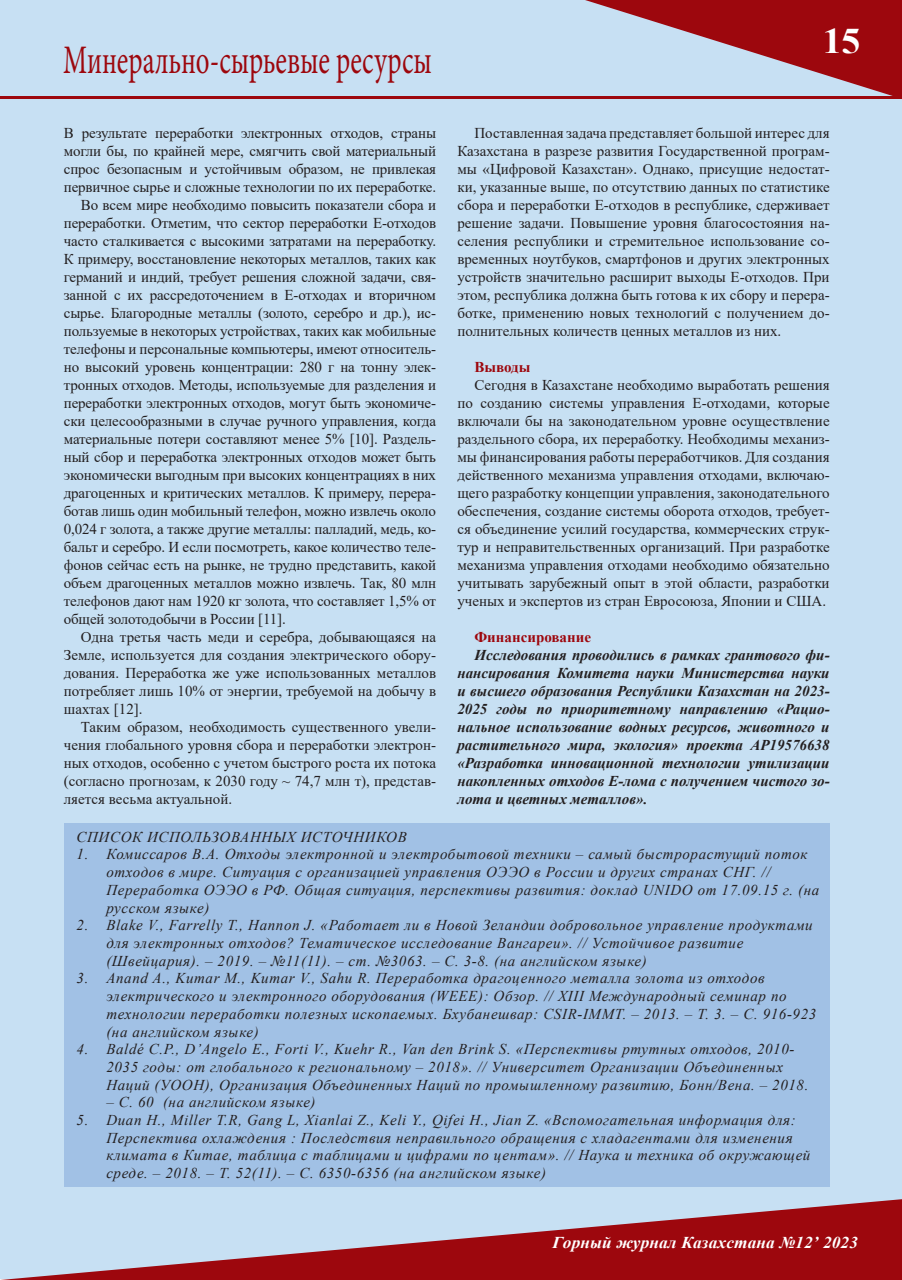
<style>
.page{position:relative;width:902px;height:1280px;background:#fff}
.page>*{position:absolute;margin:0;border:0;box-sizing:border-box;transform-origin:0 0}
.Рубрика{font:40.5px "Minion Pro";color:#9d070d;scale:.67 1}
.t1{font:700 36px "Times New Roman";color:#fff;scale:1.05 1}
.t2{font:italic 700 16.5px "Times New Roman";letter-spacing:.005em;color:#fff;scale:1.05 1}
.t3{font:15px/18px "Times New Roman";color:#231f20;text-align:justify}
.литература{font:italic 15px/17.7px "Times New Roman";letter-spacing:.04em;color:#231f20}
.t4{font:italic 700 15px/18px "Times New Roman";color:#231f20;text-align:justify}
.t5{font:700 15px "Times New Roman";color:#9d070d}
</style>
<div class="page">
<div style="left:1px;top:1px;width:900px;height:1278px;background:#c7e0f3"></div>
<svg style="left:585px;top:0;width:316px;height:96px"></svg>
<svg style="left:0;top:1199px;width:901px;height:81px"></svg>
<hr style="left:1px;top:96px;width:900px;height:3px;background:#9d070d">
<div style="left:64px;top:823px;width:765px;height:363px;background:#a1c1e5"></div>
<p class="Рубрика" style="left:63px;top:33px;width:552px">Минерально-сырьевые ресурсы</p>
<p class="t3" style="left:64px;top:123px;width:374px">В результате переработки электронных отходов, страны могли бы, по крайней мере, смягчить свой материальный спрос безопасным и устойчивым образом, не привлекая первичное сырье и сложные технологии по их переработке.</p>
<p class="t3" style="left:64px;top:195px;width:374px;text-indent:17px">Во всем мире необходимо повысить показатели сбора и переработки. Отметим, что сектор переработки Е-отходов часто сталкивается с высокими затратами на переработку.<br>К примеру, восстановление некоторых металлов, таких как германий и индий, требует решения сложной задачи, свя&shy;занной с их рассредоточением в Е-отходах и вторичном сырье. Благородные металлы (золото, серебро и др.), ис&shy;пользуемые в некоторых устройствах, таких как мобильные телефоны и персональные компьютеры, имеют относитель&shy;но высокий уровень концентрации: 280 г на тонну элек&shy;тронных отходов. Методы, используемые для разделения и переработки электронных отходов, могут быть экономиче&shy;ски целесообразными в случае ручного управления, когда материальные потери составляют менее 5% [10]. Раздель&shy;ный сбор и переработка электронных отходов может быть экономически выгодным при высоких концентрациях в них драгоценных и критических металлов. К примеру, перера&shy;ботав лишь один мобильный телефон, можно извлечь около 0,024 г золота, а также другие металлы: палладий, медь, ко&shy;бальт и серебро. И если посмотреть, какое количество теле&shy;фонов сейчас есть на рынке, не трудно представить, какой объем драгоценных металлов можно извлечь. Так, 80 млн телефонов дают нам 1920 кг золота, что составляет 1,5% от общей золотодобычи в России [11].</p>
<p class="t3" style="left:64px;top:627px;width:374px;text-indent:17px">Одна третья часть меди и серебра, добывающаяся на Земле, используется для создания электрического обору&shy;дования. Переработка же уже использованных металлов потребляет лишь 10% от энергии, требуемой на добычу в шахтах [12].</p>
<p class="t3" style="left:64px;top:717px;width:374px;text-indent:17px">Таким образом, необходимость существенного увели&shy;чения глобального уровня сбора и переработки электрон&shy;ных отходов, особенно с учетом быстрого роста их потока (согласно прогнозам, к 2030 году ~ 74,7 млн т), представ&shy;ляется весьма актуальной.</p>
<h2 class="t1" style="left:822px;top:15px;width:38px">15</h2>
<p class="t3" style="left:457px;top:123px;width:374px;text-indent:17px">Поставленная задача представляет большой интерес для Казахстана в разрезе развития Государственной програм&shy;мы «Цифровой Казахстан». Однако, присущие недостат&shy;ки, указанные выше, по отсутствию данных по статистике сбора и переработки Е-отходов в республике, сдерживает решение задачи. Повышение уровня благосостояния на&shy;селения республики и стремительное использование со&shy;временных ноутбуков, смартфонов и других электронных устройств значительно расширит выходы Е-отходов. При этом, республика должна быть готова к их сбору и перера&shy;ботке, применению новых технологий с получением до&shy;полнительных количеств ценных металлов из них.</p>
<p class="t5" style="left:474px;top:356px;width:58px">Выводы</p>
<p class="t3" style="left:457px;top:375px;width:374px;text-indent:17px">Сегодня в Казахстане необходимо выработать решения по созданию системы управления Е-отходами, которые включали бы на законодательном уровне осуществление раздельного сбора, их переработку. Необходимы механиз&shy;мы финансирования работы переработчиков. Для создания действенного механизма управления отходами, включаю&shy;щего разработку концепции управления, законодательного обеспечения, создание системы оборота отходов, требует&shy;ся объединение усилий государства, коммерческих струк&shy;тур и неправительственных организаций. При разработке механизма управления отходами необходимо обязательно учитывать зарубежный опыт в этой области, разработки ученых и экспертов из стран Евросоюза, Японии и США.</p>
<p class="t5" style="left:474px;top:626px;width:118px">Финансирование</p>
<p class="t4" style="left:457px;top:646px;width:374px;text-indent:17px">Исследования проводились в рамках грантового фи&shy;нансирования Комитета науки Министерства науки и высшего образования Республики Казахстан на 2023- 2025 годы по приоритетному направлению «Рацио&shy;нальное использование водных ресурсов, животного и растительного мира, экология» проекта AP19576638 «Разработка инновационной технологии утилизации накопленных отходов Е-лома с получением чистого зо&shy;лота и цветных металлов».</p>
<p class="литература" style="left:77px;top:827px;width:332px">СПИСОК ИСПОЛЬЗОВАННЫХ ИСТОЧНИКОВ</p>
<p class="литература" style="left:106px;top:845px;width:714px;text-indent:-30px">1. Комиссаров В.А. Отходы электронной и электробытовой техники – самый быстрорастущий поток отходов в мире. Ситуация с организацией управления ОЭЭО в России и других странах СНГ. // Переработка ОЭЭО в РФ. Общая ситуация, перспективы развития: доклад UNIDO от 17.09.15 г. (на русском языке)</p>
<p class="литература" style="left:106px;top:916px;width:707px;text-indent:-30px">2. Blake V., Farrelly T., Hannon J. «Работает ли в Новой Зеландии добровольное управление продуктами для электронных отходов? Тематическое исследование Вангареи». // Устойчивое развитие (Швейцария). – 2019. – №11(11). – ст. №3063. – С. 3-8. (на английском языке)</p>
<p class="литература" style="left:106px;top:969px;width:711px;text-indent:-30px">3. Anand A., Kumar M., Kumar V., Sahu R. Переработка драгоценного металла золота из отходов электрического и электронного оборудования (WEEE): Обзор. // XIII Международный семинар по технологии переработки полезных ископаемых. Бхубанешвар: CSIR-IMMT. – 2013. – Т. 3. – С. 916-923 (на английском языке)</p>
<p class="литература" style="left:106px;top:1040px;width:703px;text-indent:-30px">4. Baldé C.P., D’Angelo E., Forti V., Kuehr R., Van den Brink S. «Перспективы ртутных отходов, 2010-<br>2035 годы: от глобального к региональному – 2018». // Университет Организации Объединенных<br>Наций (УООН), Организация Объединенных Наций по промышленному развитию, Бонн/Вена. – 2018.</p>
<p class="литература" style="left:106px;top:1093px;width:211px">– С. 60 (на английском языке)</p>
<p class="литература" style="left:106px;top:1111px;width:705px;text-indent:-30px">5. Duan H., Miller T.R, Gang L, Xianlai Z., Keli Y., Qifei H., Jian Z. «Вспомогательная информация для:<br>Перспектива охлаждения : Последствия неправильного обращения с хладагентами для изменения климата в Китае, таблица с таблицами и цифрами по центам». // Наука и техника об окружающей среде. – 2018. – Т. 52(11). – С. 6350-6356 (на английском языке)</p>
<p class="t2" style="left:552px;top:1231px;width:292px">Горный журнал Казахстана №12’ 2023</p>
</div>
